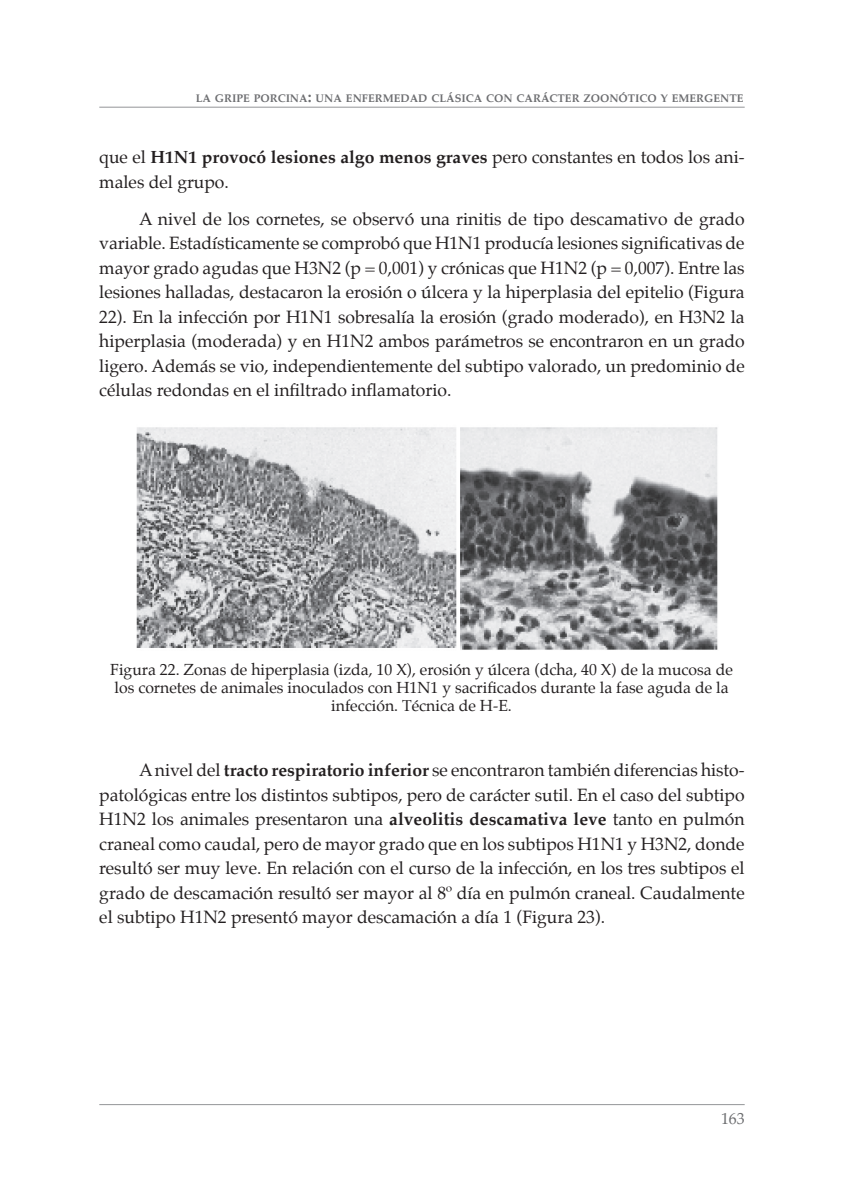
<style>
.page{position:relative;width:844px;height:1191px;background:#fff}
.page>*{position:absolute;margin:0;border:0;box-sizing:border-box;transform-origin:0 0}
.t1{font:17.5px/24.5px "Palatino";color:#231f20;text-align:justify}
.t2{font:15.75px/18.4px "Palatino";color:#231f20;text-align:center}
.t3{font:15.75px "Palatino";color:#6c6d70}
.t4{font:700 11.03px "Palatino";color:#6c6d70}
.s1{font-size:15.75px}
.s2{font-weight:700}
</style>
<div class="page">
<hr style="left:99px;top:107px;width:645px;height:1px;background:#939598">
<hr style="left:99px;top:1104px;width:645px;height:1px;background:#939598">
<img style="left:136px;top:427px;width:582px;height:223px">
<p class="t4" style="left:196px;top:93px;width:549px">LA GRIPE PORCINA<span class="s1">:</span> UNA ENFERMEDAD CLÁSICA CON CARÁCTER ZOONÓTICO Y EMERGENTE</p>
<p class="t1" style="left:99px;top:146px;width:646px">que el <span class="s2">H1N1 provocó lesiones algo menos graves</span> pero constantes en todos los ani&shy;males del grupo.</p>
<p class="t1" style="left:99px;top:208px;width:646px;text-indent:40px">A nivel de los cornetes, se observó una rinitis de tipo descamativo de grado variable. Estadísticamente se comprobó que H1N1 producía lesiones significativas de mayor grado agudas que H3N2 (p = 0,001) y crónicas que H1N2 (p = 0,007). Entre las lesiones halladas, destacaron la erosión o úlcera y la hiperplasia del epitelio (Figura 22). En la infección por H1N1 sobresalía la erosión (grado moderado), en H3N2 la hiperplasia (moderada) y en H1N2 ambos parámetros se encontraron en un grado ligero. Además se vio, independientemente del subtipo valorado, un predominio de células redondas en el infiltrado inflamatorio.</p>
<p class="t2" style="left:110px;top:661px;width:624px">Figura 22. Zonas de hiperplasia (izda, 10 X), erosión y úlcera (dcha, 40 X) de la mucosa de los cornetes de animales inoculados con H1N1 y sacrificados durante la fase aguda de la infección. Técnica de H-E.</p>
<p class="t1" style="left:99px;top:759px;width:646px;text-indent:40px">A nivel del <span class="s2">tracto respiratorio inferior</span> se encontraron también diferencias histo&shy;patológicas entre los distintos subtipos, pero de carácter sutil. En el caso del subtipo H1N2 los animales presentaron una <span class="s2">alveolitis descamativa leve</span> tanto en pulmón craneal como caudal, pero de mayor grado que en los subtipos H1N1 y H3N2, donde resultó ser muy leve. En relación con el curso de la infección, en los tres subtipos el grado de descamación resultó ser mayor al 8º día en pulmón craneal. Caudalmente el subtipo H1N2 presentó mayor descamación a día 1 (Figura 23).</p>
<p class="t3" style="left:720px;top:1110px;width:25px">163</p>
</div>
